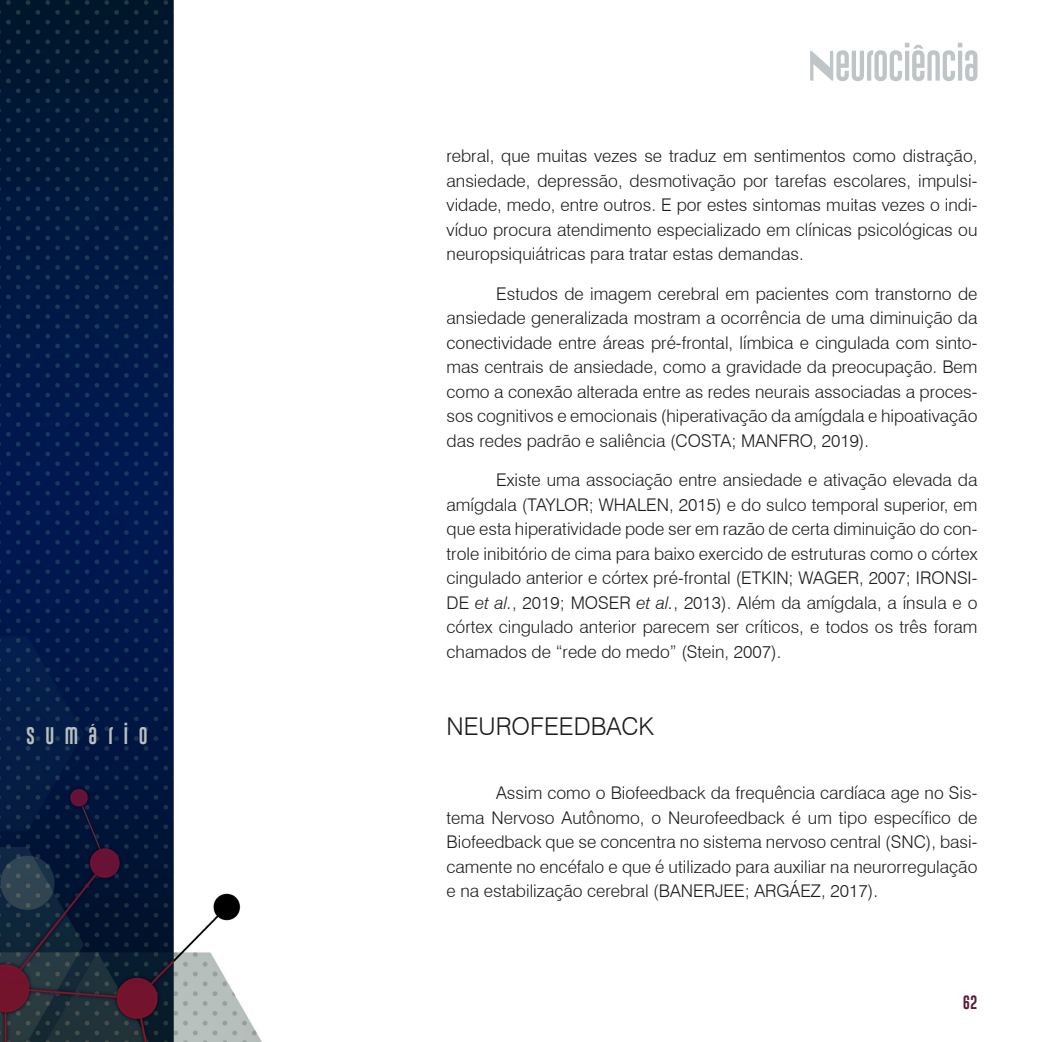
<style>
.page{position:relative;width:1042px;height:1042px;background:#fff}
.page>*{position:absolute;margin:0;border:0;box-sizing:border-box;transform-origin:0 0}
.Título_1{font:300 24.5px "Swiss 721 BT";color:#1d1d1b}
.Parágrafo{font:300 17.5px/24.5px "Swiss 721 BT";color:#1d1d1b;text-align:justify}
.t1{font:17.5px "Gobold Uplow";letter-spacing:.6em;color:#b9c0bd}
.t2{font:14px "Gobold Uplow";color:#5f1b35}
.s1{font-style:italic}
</style>
<div class="page">
<svg style="left:810px;top:43px;width:167px;height:38px"></svg>
<img style="left:0;top:0;width:262px;height:1042px">
<p class="t1" style="left:26px;top:721px;width:123px">SUMÁRIO</p>
<p class="Parágrafo" style="left:446px;top:144px;width:532px">rebral, que muitas vezes se traduz em sentimentos como distração, ansiedade, depressão, desmotivação por tarefas escolares, impulsi&shy;vidade, medo, entre outros. E por estes sintomas muitas vezes o indi&shy;víduo procura atendimento especializado em clínicas psicológicas ou neuropsiquiátricas para tratar estas demandas.</p>
<p class="Parágrafo" style="left:446px;top:281px;width:532px;text-indent:50px">Estudos de imagem cerebral em pacientes com transtorno de ansiedade generalizada mostram a ocorrência de uma diminuição da conectividade entre áreas pré-frontal, límbica e cingulada com sinto&shy;mas centrais de ansiedade, como a gravidade da preocupação. Bem como a conexão alterada entre as redes neurais associadas a proces&shy;sos cognitivos e emocionais (hiperativação da amígdala e hipoativação das redes padrão e saliência (COSTA; MANFRO, 2019).</p>
<p class="Parágrafo" style="left:446px;top:467px;width:532px;text-indent:50px">Existe uma associação entre ansiedade e ativação elevada da amígdala (TAYLOR; WHALEN, 2015) e do sulco temporal superior, em que esta hiperatividade pode ser em razão de certa diminuição do con&shy;trole inibitório de cima para baixo exercido de estruturas como o córtex cingulado anterior e córtex pré-frontal (ETKIN; WAGER, 2007; IRONSI-DE <span class="s1">et al.</span>, 2019; MOSER <span class="s1">et al.</span>, 2013). Além da amígdala, a ínsula e o córtex cingulado anterior parecem ser críticos, e todos os três foram chamados de “rede do medo” (Stein, 2007).</p>
<h1 class="Título_1" style="left:446px;top:711px;width:209px">NEUROFEEDBACK</h1>
<p class="Parágrafo" style="left:446px;top:781px;width:532px;text-indent:50px">Assim como o Biofeedback da frequência cardíaca age no Sis&shy;tema Nervoso Autônomo, o Neurofeedback é um tipo específico de Biofeedback que se concentra no sistema nervoso central (SNC), basi&shy;camente no encéfalo e que é utilizado para auxiliar na neurorregulação e na estabilização cerebral (BANERJEE; ARGÁEZ, 2017).</p>
<p class="t2" style="left:963px;top:991px;width:16px">62</p>
</div>
